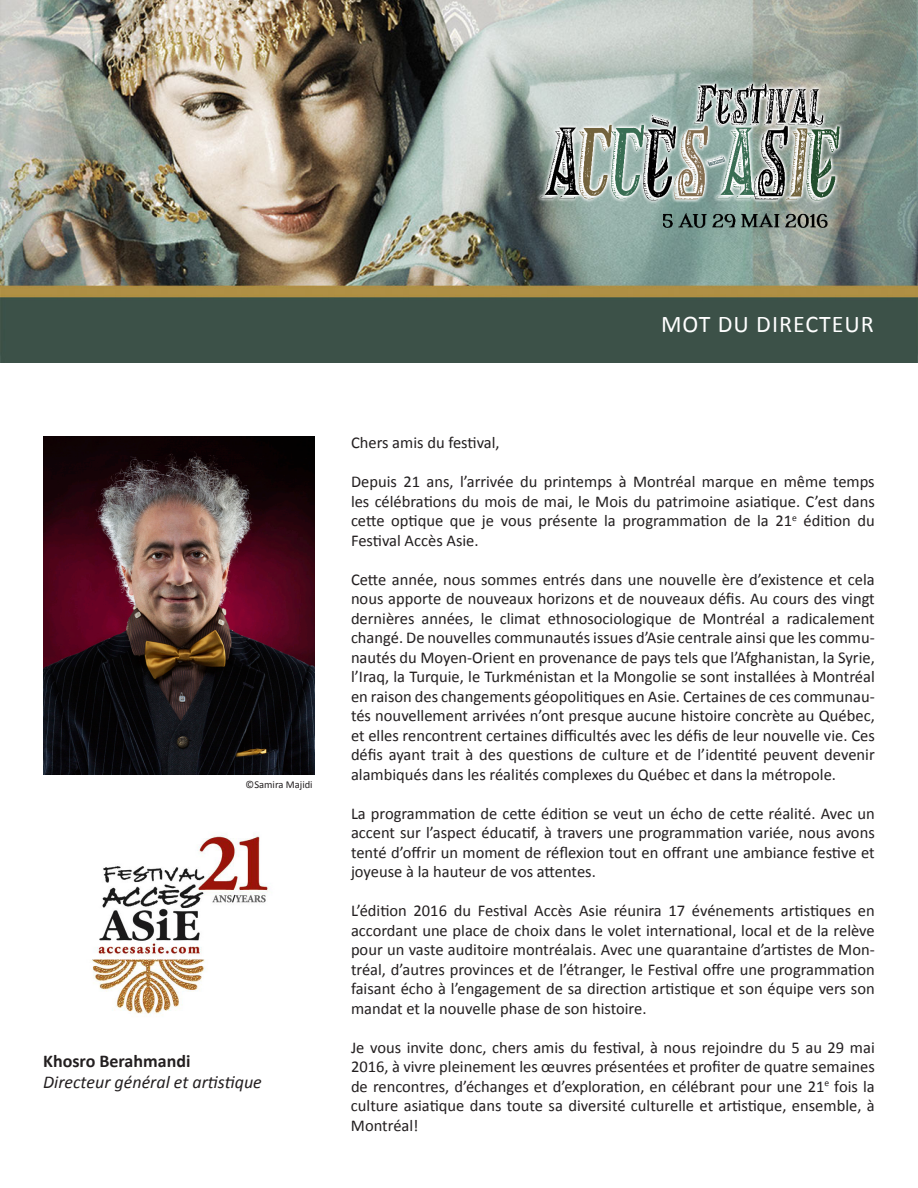
<style>
.page{position:relative;width:918px;height:1188px;background:#fff}
.page>*{position:absolute;margin:0;border:0;box-sizing:border-box;transform-origin:0 0}
.t1{font:24px "Calibri";letter-spacing:.04em;color:#fff}
.t2{font:italic 18px "Calibri";color:#231f20}
.t3{font:700 18px "Calibri";color:#231f20}
.t4{font:16.5px/19.5px "Calibri";color:#231f20;text-align:justify}
.t5{font:10.5px "Calibri";color:#231f20}
</style>
<div class="page">
<img style="left:0;top:0;width:918px;height:363px">
<img style="left:530px;top:49px;width:315px;height:203px">
<img style="left:43px;top:436px;width:271px;height:339px">
<img style="left:91px;top:834px;width:179px;height:181px">
<p class="t1" style="left:661px;top:309px;width:214px">MOT DU DIRECTEUR</p>
<p class="t5" style="left:246px;top:778px;width:69px">©Samira Majidi</p>
<p class="t3" style="left:43px;top:1049px;width:149px">Khosro Berahmandi</p>
<p class="t2" style="left:43px;top:1070px;width:220px">Directeur général et artistique</p>
<p class="t4" style="left:351px;top:433px;width:150px">Chers amis du festival,</p>
<p class="t4" style="left:351px;top:472px;width:525px">Depuis 21 ans, l’arrivée du printemps à Montréal marque en même temps les célébrations du mois de mai, le Mois du patrimoine asiatique. C’est dans cette optique que je vous présente la programmation de la 21<sup>e</sup> édition du Festival Accès Asie.</p>
<p class="t4" style="left:351px;top:570px;width:525px">Cette année, nous sommes entrés dans une nouvelle ère d’existence et cela nous apporte de nouveaux horizons et de nouveaux défis. Au cours des vingt dernières années, le climat ethnosociologique de Montréal a radicalement changé. De nouvelles communautés issues d’Asie centrale ainsi que les commu&shy;nautés du Moyen-Orient en provenance de pays tels que l’Afghanistan, la Syrie, l’Iraq, la Turquie, le Turkménistan et la Mongolie se sont installées à Montréal en raison des changements géopolitiques en Asie. Certaines de ces communau&shy;tés nouvellement arrivées n’ont presque aucune histoire concrète au Québec, et elles rencontrent certaines difficultés avec les défis de leur nouvelle vie. Ces défis ayant trait à des questions de culture et de l’identité peuvent devenir alambiqués dans les réalités complexes du Québec et dans la métropole.</p>
<p class="t4" style="left:351px;top:804px;width:525px">La programmation de cette édition se veut un écho de cette réalité. Avec un accent sur l’aspect éducatif, à travers une programmation variée, nous avons tenté d’offrir un moment de réflexion tout en offrant une ambiance festive et joyeuse à la hauteur de vos attentes.</p>
<p class="t4" style="left:351px;top:901px;width:525px">L’édition 2016 du Festival Accès Asie réunira 17 événements artistiques en accordant une place de choix dans le volet international, local et de la relève pour un vaste auditoire montréalais. Avec une quarantaine d’artistes de Mon&shy;tréal, d’autres provinces et de l’étranger, le Festival offre une programmation faisant écho à l’engagement de sa direction artistique et son équipe vers son mandat et la nouvelle phase de son histoire.</p>
<p class="t4" style="left:351px;top:1038px;width:525px">Je vous invite donc, chers amis du festival, à nous rejoindre du 5 au 29 mai 2016, à vivre pleinement les œuvres présentées et profiter de quatre semaines de rencontres, d’échanges et d’exploration, en célébrant pour une 21<sup>e</sup> fois la culture asiatique dans toute sa diversité culturelle et artistique, ensemble, à Montréal!</p>
</div>
